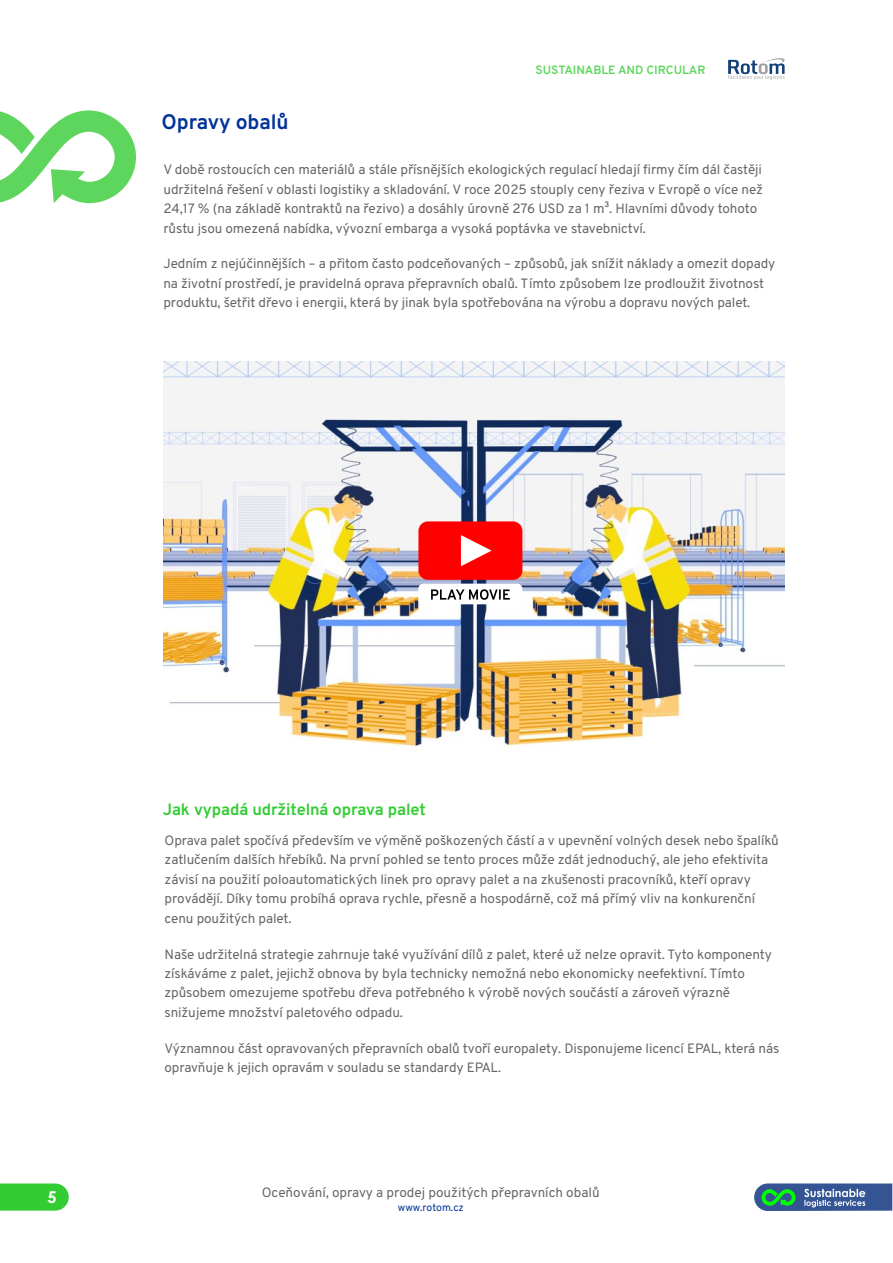
<style>
.page{position:relative;width:893px;height:1263px;background:#fff}
.page>*{position:absolute;margin:0;border:0;box-sizing:border-box;transform-origin:0 0}
.t1{font:700 21px "Overpass";letter-spacing:-.005em;color:#039}
.t2{font:700 16.5px "Overpass";letter-spacing:-.005em;color:#3c3}
.t3{font:700 16.35px "Century Gothic";color:#fff}
.t4{font:13.5px/19.5px "Overpass";letter-spacing:-.005em;color:#666}
.t5{font:700 12px "Overpass";color:rgb(51 204 51/.79)}
.t6{font:10.5px "Overpass";color:#039}
</style>
<div class="page">
<svg style="left:0;top:1183px;width:69px;height:27px;background:#3fcf3f"></svg>
<svg style="left:728px;top:58px;width:57px;height:22px"></svg>
<svg style="left:754px;top:1183px;width:138px;height:28px;background:#4b7897"></svg>
<svg style="left:0;top:110px;width:136px;height:93px"></svg>
<img style="left:164px;top:361px;width:621px;height:386px">
<div style="left:418px;top:521px;width:104px;height:59px;background:#f00;border-radius:9px"></div>
<svg style="left:461px;top:535px;width:31px;height:31px"></svg>
<div style="left:418px;top:584px;width:104px;height:20px;background:#fff;border-radius:5px"></div>
<svg style="left:431px;top:589px;width:79px;height:11px"></svg>
<p class="t5" style="left:535px;top:65px;width:172px">SUSTAINABLE AND CIRCULAR</p>
<h1 class="t1" style="left:162px;top:113px;width:128px">Opravy obalů</h1>
<p class="t4" style="left:163px;top:161px;width:601px">V době rostoucích cen materiálů a stále přísnějších ekologických regulací hledají firmy čím dál častěji udržitelná řešení v oblasti logistiky a skladování. V roce 2025 stouply ceny řeziva v Evropě o více než 24,17 % (na základě kontraktů na řezivo) a dosáhly úrovně 276 USD za 1 m³. Hlavními důvody tohoto růstu jsou omezená nabídka, vývozní embarga a vysoká poptávka ve stavebnictví.</p>
<p class="t4" style="left:163px;top:255px;width:613px">Jedním z nejúčinnějších – a přitom často podceňovaných – způsobů, jak snížit náklady a omezit dopady na životní prostředí, je pravidelná oprava přepravních obalů. Tímto způsobem lze prodloužit životnost produktu, šetřit dřevo i energii, která by jinak byla spotřebována na výrobu a dopravu nových palet.</p>
<p class="t3" style="left:48px;top:1191px;width:11px">5</p>
<p class="t2" style="left:163px;top:803px;width:264px">Jak vypadá udržitelná oprava palet</p>
<p class="t4" style="left:165px;top:832px;width:616px">Oprava palet spočívá především ve výměně poškozených částí a v upevnění volných desek nebo špalíků zatlučením dalších hřebíků. Na první pohled se tento proces může zdát jednoduchý, ale jeho efektivita závisí na použití poloautomatických linek pro opravy palet a na zkušenosti pracovníků, kteří opravy provádějí. Díky tomu probíhá oprava rychle, přesně a hospodárně, což má přímý vliv na konkurenční cenu použitých palet.</p>
<p class="t4" style="left:165px;top:945px;width:609px">Naše udržitelná strategie zahrnuje také využívání dílů z palet, které už nelze opravit. Tyto komponenty získáváme z palet, jejichž obnova by byla technicky nemožná nebo ekonomicky neefektivní. Tímto způsobem omezujeme spotřebu dřeva potřebného k výrobě nových součástí a zároveň výrazně snižujeme množství paletového odpadu.</p>
<p class="t4" style="left:164px;top:1039px;width:616px">Významnou část opravovaných přepravních obalů tvoří europalety. Disponujeme licencí EPAL, která nás opravňuje k jejich opravám v souladu se standardy EPAL.</p>
<p class="t4" style="left:262px;top:1183px;width:339px">Oceňování, opravy a prodej použitých přepravních obalů</p>
<p class="t6" style="left:398px;top:1203px;width:67px">www.rotom.cz</p>
</div>
